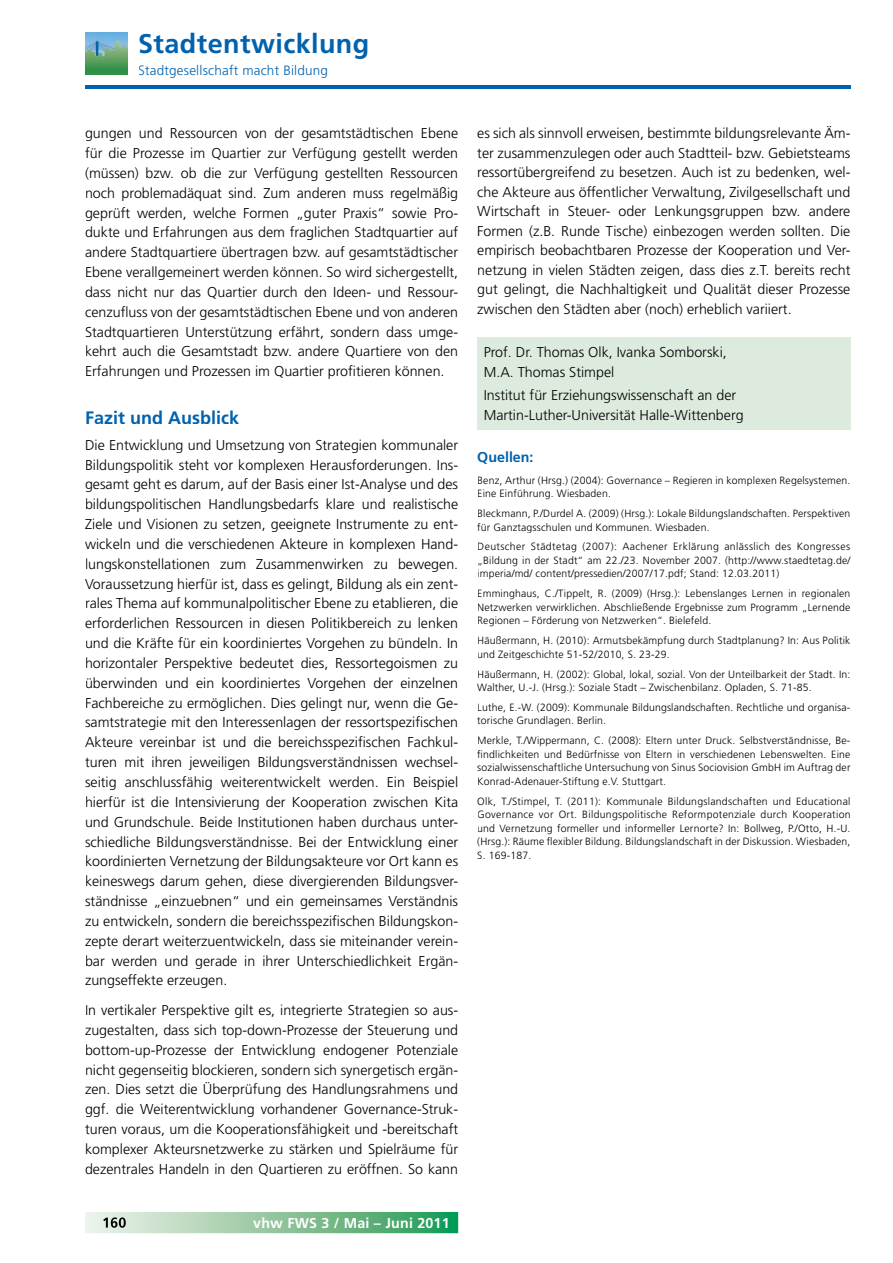
<style>
.page{position:relative;width:893px;height:1263px;background:#fff}
.page>*{position:absolute;margin:0;border:0;box-sizing:border-box;transform-origin:0 0}
.t1{font:700 27px "Frutiger LT";letter-spacing:.015em;color:#0062ae}
.t2{font:700 18px "Frutiger LT";color:#0062ae}
.t3{font:300 14.25px/19.8px "Frutiger LT";color:#000;text-align:justify}
.t4{font:700 14.25px "Frutiger LT";letter-spacing:.015em;color:#fff}
.t5{font:700 14.25px "Frutiger LT";color:#0062ae}
.t6{font:300 13.5px "Frutiger LT";letter-spacing:.015em;color:#0062ae}
.t7{font:300 10.5px/13.5px "Frutiger LT";letter-spacing:.015em;color:#000}
</style>
<div class="page">
<hr style="left:85px;top:86px;width:765px;height:3px;background:#0062ae">
<svg style="left:85px;top:1212px;width:373px;height:21px;background:#8bc59d"></svg>
<img style="left:103px;top:1217px;width:23px;height:11px">
<img style="left:85px;top:32px;width:42px;height:43px">
<div style="left:477px;top:337px;width:373px;height:92px;background:#dcebdd"></div>
<h1 class="t1" style="left:138px;top:28px;width:233px">Stadtentwicklung</h1>
<p class="t6" style="left:138px;top:62px;width:191px">Stadtgesellschaft macht Bildung</p>
<p class="t3" style="left:85px;top:124px;width:375px">gungen und Ressourcen von der gesamtstädtischen Ebene für die Prozesse im Quartier zur Verfügung gestellt werden (müssen) bzw. ob die zur Verfügung gestellten Ressourcen noch problemadäquat sind. Zum anderen muss regelmäßig geprüft werden, welche Formen „guter Praxis“ sowie Pro&shy;dukte und Erfahrungen aus dem fraglichen Stadtquartier auf andere Stadtquartiere übertragen bzw. auf gesamtstädtischer Ebene verallgemeinert werden können. So wird sichergestellt, dass nicht nur das Quartier durch den Ideen- und Ressour&shy;cenzufluss von der gesamtstädtischen Ebene und von anderen Stadtquartieren Unterstützung erfährt, sondern dass umge&shy;kehrt auch die Gesamtstadt bzw. andere Quartiere von den Erfahrungen und Prozessen im Quartier profitieren können.</p>
<p class="t2" style="left:85px;top:407px;width:156px">Fazit und Ausblick</p>
<p class="t3" style="left:85px;top:435px;width:375px">Die Entwicklung und Umsetzung von Strategien kommunaler Bildungspolitik steht vor komplexen Herausforderungen. Ins&shy;gesamt geht es darum, auf der Basis einer Ist-Analyse und des bildungspolitischen Handlungsbedarfs klare und realistische Ziele und Visionen zu setzen, geeignete Instrumente zu ent&shy;wickeln und die verschiedenen Akteure in komplexen Hand&shy;lungskonstellationen zum Zusammenwirken zu bewegen.<br>Voraussetzung hierfür ist, dass es gelingt, Bildung als ein zent&shy;rales Thema auf kommunalpolitischer Ebene zu etablieren, die erforderlichen Ressourcen in diesen Politikbereich zu lenken und die Kräfte für ein koordiniertes Vorgehen zu bündeln. In horizontaler Perspektive bedeutet dies, Ressortegoismen zu überwinden und ein koordiniertes Vorgehen der einzelnen Fachbereiche zu ermöglichen. Dies gelingt nur, wenn die Ge&shy;samtstrategie mit den Interessenlagen der ressortspezifischen Akteure vereinbar ist und die bereichsspezifischen Fachkul&shy;turen mit ihren jeweiligen Bildungsverständnissen wechsel&shy;seitig anschlussfähig weiterentwickelt werden. Ein Beispiel hierfür ist die Intensivierung der Kooperation zwischen Kita und Grundschule. Beide Institutionen haben durchaus unter&shy;schiedliche Bildungsverständnisse. Bei der Entwicklung einer koordinierten Vernetzung der Bildungsakteure vor Ort kann es keineswegs darum gehen, diese divergierenden Bildungsver&shy;ständnisse „einzuebnen“ und ein gemeinsames Verständnis zu entwickeln, sondern die bereichsspezifischen Bildungskon&shy;zepte derart weiterzuentwickeln, dass sie miteinander verein&shy;bar werden und gerade in ihrer Unterschiedlichkeit Ergän&shy;zungseffekte erzeugen.</p>
<p class="t3" style="left:85px;top:1000px;width:375px">In vertikaler Perspektive gilt es, integrierte Strategien so aus&shy;zugestalten, dass sich top-down-Prozesse der Steuerung und bottom-up-Prozesse der Entwicklung endogener Potenziale nicht gegenseitig blockieren, sondern sich synergetisch ergän&shy;zen. Dies setzt die Überprüfung des Handlungsrahmens und ggf. die Weiterentwicklung vorhandener Governance-Struk&shy;turen voraus, um die Kooperationsfähigkeit und -bereitschaft komplexer Akteursnetzwerke zu stärken und Spielräume für dezentrales Handeln in den Quartieren zu eröffnen. So kann</p>
<p class="t4" style="left:253px;top:1214px;width:198px">vhw FWS 3 / Mai – Juni 2011</p>
<p class="t3" style="left:477px;top:124px;width:375px">es sich als sinnvoll erweisen, bestimmte bildungsrelevante Äm&shy;ter zusammenzulegen oder auch Stadtteil- bzw. Gebietsteams ressortübergreifend zu besetzen. Auch ist zu bedenken, wel&shy;che Akteure aus öffentlicher Verwaltung, Zivilgesellschaft und Wirtschaft in Steuer- oder Lenkungsgruppen bzw. andere Formen (z.B. Runde Tische) einbezogen werden sollten. Die empirisch beobachtbaren Prozesse der Kooperation und Ver&shy;netzung in vielen Städten zeigen, dass dies z.T. bereits recht gut gelingt, die Nachhaltigkeit und Qualität dieser Prozesse zwischen den Städten aber (noch) erheblich variiert.</p>
<p class="t3" style="left:484px;top:343px;width:245px">Prof. Dr. Thomas Olk, Ivanka Somborski,<br>M.A. Thomas Stimpel</p>
<p class="t3" style="left:484px;top:386px;width:261px">Institut für Erziehungswissenschaft an der<br>Martin-Luther-Universität Halle-Wittenberg</p>
<p class="t5" style="left:477px;top:448px;width:58px">Quellen:</p>
<p class="t7" style="left:477px;top:473px;width:375px">Benz, Arthur (Hrsg.) (2004): Governance – Regieren in komplexen Regelsystemen.<br>Eine Einführung. Wiesbaden.</p>
<p class="t7" style="left:477px;top:507px;width:375px">Bleckmann, P./Durdel A. (2009) (Hrsg.): Lokale Bildungslandschaften. Perspektiven für Ganztagsschulen und Kommunen. Wiesbaden.</p>
<p class="t7" style="left:477px;top:540px;width:375px;text-align:justify">Deutscher Städtetag (2007): Aachener Erklärung anlässlich des Kongresses „Bildung in der Stadt“ am 22./23. November 2007. (http://www.staedtetag.de/ imperia/md/ content/pressedien/2007/17.pdf; Stand: 12.03.2011)</p>
<p class="t7" style="left:477px;top:587px;width:375px;text-align:justify">Emminghaus, C./Tippelt, R. (2009) (Hrsg.): Lebenslanges Lernen in regionalen Netzwerken verwirklichen. Abschließende Ergebnisse zum Programm „Lernende Regionen – Förderung von Netzwerken“. Bielefeld.</p>
<p class="t7" style="left:477px;top:634px;width:375px">Häußermann, H. (2010): Armutsbekämpfung durch Stadtplanung? In: Aus Politik und Zeitgeschichte 51-52/2010, S. 23-29.</p>
<p class="t7" style="left:477px;top:667px;width:375px">Häußermann, H. (2002): Global, lokal, sozial. Von der Unteilbarkeit der Stadt. In:<br>Walther, U.-J. (Hrsg.): Soziale Stadt – Zwischenbilanz. Opladen, S. 71-85.</p>
<p class="t7" style="left:477px;top:701px;width:375px">Luthe, E.-W. (2009): Kommunale Bildungslandschaften. Rechtliche und organisa&shy;torische Grundlagen. Berlin.</p>
<p class="t7" style="left:477px;top:734px;width:375px;text-align:justify">Merkle, T./Wippermann, C. (2008): Eltern unter Druck. Selbstverständnisse, Be&shy;findlichkeiten und Bedürfnisse von Eltern in verschiedenen Lebenswelten. Eine sozialwissenschaftliche Untersuchung von Sinus Sociovision GmbH im Auftrag der Konrad-Adenauer-Stiftung e.V. Stuttgart.</p>
<p class="t7" style="left:477px;top:794px;width:375px;text-align:justify">Olk, T./Stimpel, T. (2011): Kommunale Bildungslandschaften und Educational Governance vor Ort. Bildungspolitische Reformpotenziale durch Kooperation und Vernetzung formeller und informeller Lernorte? In: Bollweg, P./Otto, H.-U. (Hrsg.): Räume flexibler Bildung. Bildungslandschaft in der Diskussion. Wiesbaden, S. 169-187.</p>
</div>
